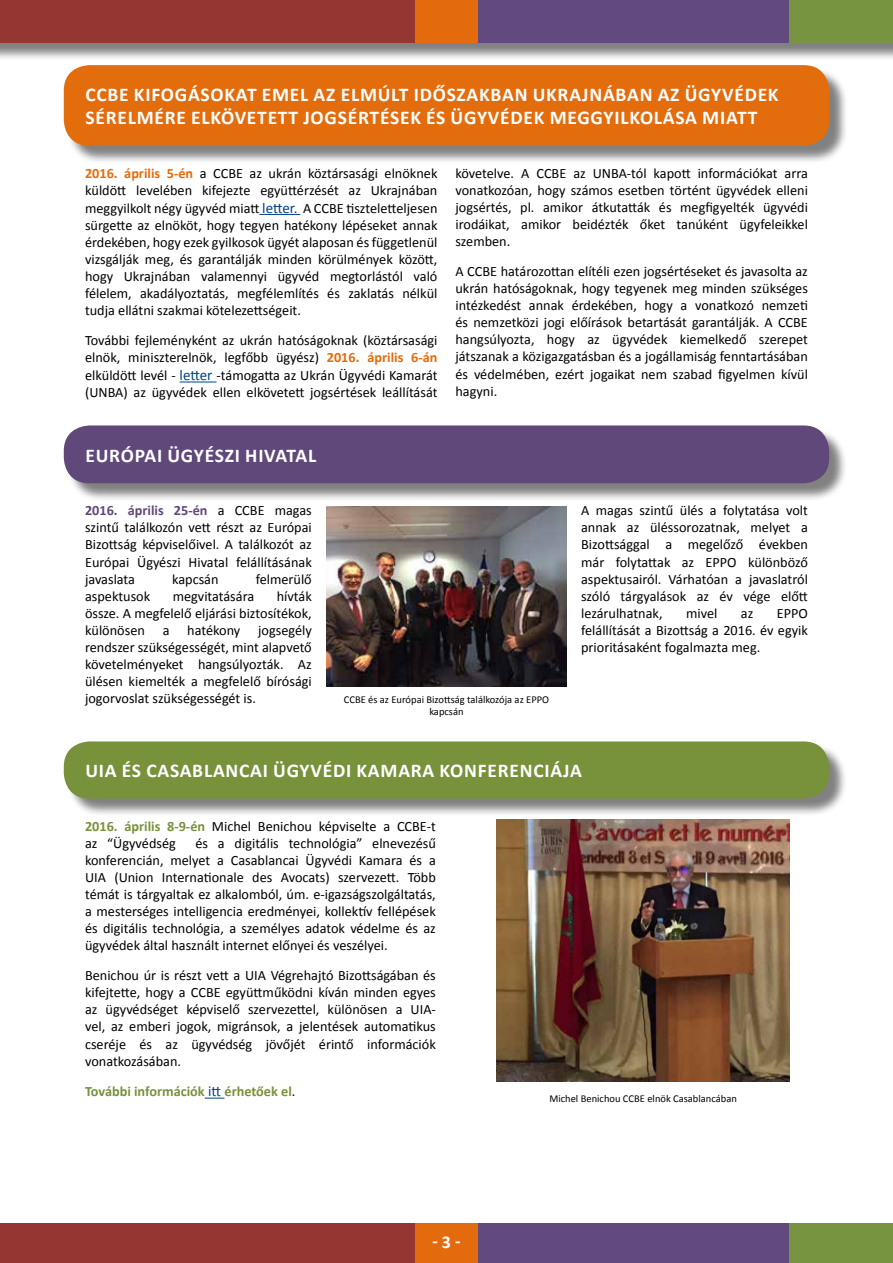
<style>
.page{position:relative;width:893px;height:1263px;background:#fff}
.page>*{position:absolute;margin:0;border:0;box-sizing:border-box;transform-origin:0 0}
.Titre_boite{font:700 19.5px/23.4px "Calibri";letter-spacing:.04em;color:#fff}
.t1{font:700 18px "Calibri";color:#fff}
.Contenu{font:14.25px/17.1px "Calibri";color:#000;text-align:justify}
.Contenu-2{font:700 14.25px "Calibri";color:#77923b}
.Légende{font:10.5px/12.6px "Calibri";color:#000;text-align:center}
.s1{font-weight:700;color:#e36c0d}
.s2{font-size:15px;color:#004289}
.s3{font-weight:700;color:#60497a}
.s4{font-weight:700;color:#77923b}
.s5{font-weight:400;font-size:15px;color:#004289}
.s6{font-weight:400;color:#000}
</style>
<div class="page">
<div style="left:0;top:1223px;width:415px;height:40px;background:#953633"></div>
<div style="left:478px;top:1223px;width:311px;height:40px;background:#62497e"></div>
<div style="left:415px;top:1223px;width:63px;height:40px;background:#e46b0d"></div>
<div style="left:789px;top:1223px;width:104px;height:40px;background:#779441"></div>
<div style="left:0;top:0;width:893px;height:61px;background:#000;opacity:.5"></div>
<div style="left:0;top:0;width:415px;height:43px;background:#953633"></div>
<div style="left:478px;top:0;width:311px;height:43px;background:#62497e"></div>
<div style="left:415px;top:0;width:63px;height:43px;background:#e46b0d"></div>
<div style="left:789px;top:0;width:104px;height:43px;background:#779441"></div>
<div style="left:66px;top:68px;width:782px;height:96px;background:#000;opacity:.5"></div>
<div style="left:64px;top:65px;width:765px;height:81px;background:#e36c0d;border-radius:26px"></div>
<div style="left:66px;top:428px;width:782px;height:74px;background:#000;opacity:.5"></div>
<div style="left:64px;top:425px;width:765px;height:58px;background:#60497a;border-radius:26px"></div>
<div style="left:66px;top:744px;width:782px;height:73px;background:#000;opacity:.5"></div>
<div style="left:64px;top:741px;width:765px;height:58px;background:#77923b;border-radius:26px"></div>
<img style="left:326px;top:506px;width:240px;height:180px">
<img style="left:497px;top:820px;width:292px;height:261px">
<hr style="left:259px;top:214px;width:41px;height:1px;background:#004289">
<hr style="left:180px;top:381px;width:37px;height:1px;background:#004289">
<svg style="left:205px;top:1097px;width:19px;height:1px"></svg>
<p class="Titre_boite" style="left:85px;top:83px;width:695px">CCBE KIFOGÁSOKAT EMEL AZ ELMÚLT IDŐSZAKBAN UKRAJNÁBAN AZ ÜGYVÉDEK<br>SÉRELMÉRE ELKÖVETETT JOGSÉRTÉSEK ÉS ÜGYVÉDEK MEGGYILKOLÁSA MIATT</p>
<p class="Contenu" style="left:85px;top:164px;width:354px"><span class="s1">2016. április 5-én</span> a CCBE az ukrán köztársasági elnöknek küldött levelében kifejezte együttérzését az Ukrajnában meggyilkolt négy ügyvéd miatt <span class="s2">letter.</span> A CCBE tiszteletteljesen sürgette az elnököt, hogy tegyen hatékony lépéseket annak érdekében, hogy ezek gyilkosok ügyét alaposan és függetlenül vizsgálják meg, és garantálják minden körülmények között, hogy Ukrajnában valamennyi ügyvéd megtorlástól való félelem, akadályoztatás, megfélemlítés és zaklatás nélkül tudja ellátni szakmai kötelezettségeit.</p>
<p class="Contenu" style="left:85px;top:332px;width:354px">További fejleményként az ukrán hatóságoknak (köztársasági elnök, miniszterelnök, legfőbb ügyész) <span class="s1">2016. április 6-án </span>elküldött levél - <span class="s2">letter</span> -támogatta az Ukrán Ügyvédi Kamarát (UNBA) az ügyvédek ellen elkövetett jogsértések leállítását</p>
<p class="Contenu" style="left:455px;top:164px;width:354px">követelve. A CCBE az UNBA-tól kapott információkat arra vonatkozóan, hogy számos esetben történt ügyvédek elleni jogsértés, pl. amikor átkutatták és megfigyelték ügyvédi irodáikat, amikor beidézték őket tanúként ügyfeleikkel szemben.</p>
<p class="Contenu" style="left:455px;top:263px;width:354px">A CCBE határozottan elítéli ezen jogsértéseket és javasolta az ukrán hatóságoknak, hogy tegyenek meg minden szükséges intézkedést annak érdekében, hogy a vonatkozó nemzeti és nemzetközi jogi előírások betartását garantálják. A CCBE hangsúlyozta, hogy az ügyvédek kiemelkedő szerepet játszanak a közigazgatásban és a jogállamiság fenntartásában és védelmében, ezért jogaikat nem szabad figyelmen kívül hagyni.</p>
<p class="Titre_boite" style="left:85px;top:443px;width:232px">EURÓPAI ÜGYÉSZI HIVATAL</p>
<p class="Contenu" style="left:85px;top:502px;width:228px"><span class="s3">2016. április 25-én</span> a CCBE magas szintű találkozón vett részt az Európai Bizottság képviselőivel. A találkozót az Európai Ügyészi Hivatal felállításának javaslata</p>
<p class="Contenu" style="left:172px;top:570px;width:48px">kapcsán</p>
<p class="Contenu" style="left:256px;top:570px;width:58px">felmerülő</p>
<p class="Contenu" style="left:85px;top:587px;width:228px;text-indent:192px">hívták össze. A megfelelő eljárási biztosítékok, különösen a hatékony jogsegély rendszer szükségességét, mint alapvető követelményeket hangsúlyozták. Az ülésen kiemelték a megfelelő bírósági jogorvoslat szükségességét is.</p>
<p class="Contenu" style="left:85px;top:587px;width:67px">aspektusok</p>
<p class="Contenu" style="left:173px;top:587px;width:83px">megvitatására</p>
<p class="Légende" style="left:344px;top:693px;width:207px">CCBE és az Európai Bizottság találkozója az EPPO kapcsán</p>
<p class="Contenu" style="left:581px;top:502px;width:228px">A magas szintű ülés a folytatása volt annak az üléssorozatnak, melyet a Bizottsággal a megelőző években már folytattak az EPPO különböző aspektusairól. Várhatóan a javaslatról szóló tárgyalások az év vége előtt lezárulhatnak,</p>
<p class="Contenu" style="left:686px;top:605px;width:33px">mivel</p>
<p class="Contenu" style="left:741px;top:605px;width:14px">az</p>
<p class="Contenu" style="left:581px;top:605px;width:228px;text-indent:196px">EPPO felállítását a Bizottság a 2016. év egyik prioritásaként fogalmazta meg.</p>
<p class="Titre_boite" style="left:85px;top:759px;width:498px">UIA ÉS CASABLANCAI ÜGYVÉDI KAMARA KONFERENCIÁJA</p>
<p class="Contenu" style="left:85px;top:817px;width:352px"><span class="s4">2016. április 8-9-én</span> Michel Benichou képviselte a CCBE-t az “Ügyvédség</p>
<p class="Contenu" style="left:85px;top:834px;width:352px;text-indent:110px">és a digitális technológia” elnevezésű konferencián, melyet a Casablancai Ügyvédi Kamara és a UIA (Union Internationale des Avocats) szervezett. Több témát is tárgyaltak ez alkalomból, úm. e-igazságszolgáltatás, a mesterséges intelligencia eredményei, kollektív fellépések és digitális technológia, a személyes adatok védelme és az ügyvédek által használt internet előnyei és veszélyei.</p>
<p class="Contenu" style="left:85px;top:967px;width:352px">Benichou úr is részt vett a UIA Végrehajtó Bizottságában és kifejtette, hogy a CCBE együttműködni kíván minden egyes az ügyvédséget képviselő szervezettel, különösen a UIA&shy;vel, az emberi jogok, migránsok, a jelentések automatikus cseréje és az ügyvédség jövőjét érintő információk vonatkozásában.</p>
<p class="Contenu-2" style="left:85px;top:1082px;width:212px">További információk <span class="s5">itt</span> érhetőek el<span class="s6">.</span></p>
<p class="t1" style="left:432px;top:1231px;width:30px">- 3 -</p>
<p class="Légende" style="left:549px;top:1092px;width:189px">Michel Benichou CCBE elnök Casablancában</p>
</div>
